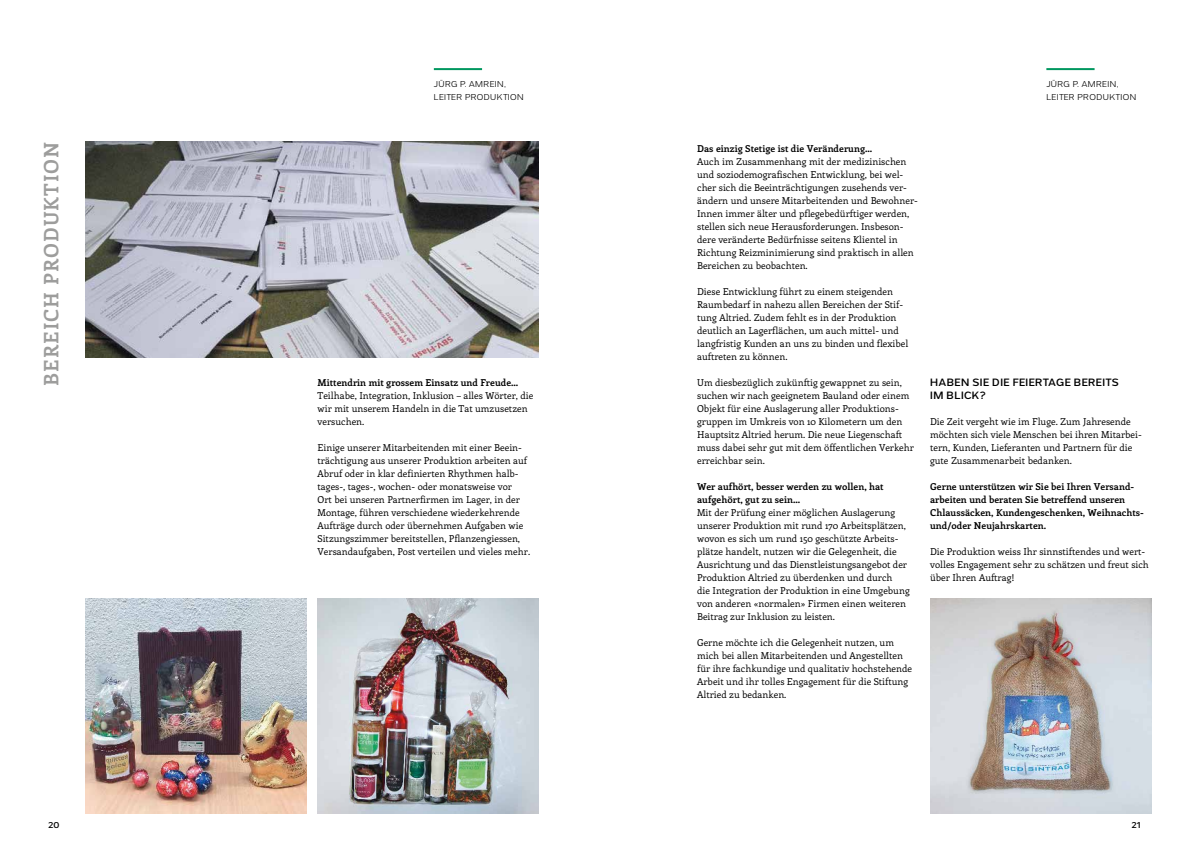
<style>
.page{position:relative;width:1191px;height:842px;background:#fff}
.page>*{position:absolute;margin:0;border:0;box-sizing:border-box;transform-origin:0 0}
.t1{font:700 20px "Enriqueta";letter-spacing:.05em;color:#9d9d9c}
.t2{font:600 10px/13px "Grey Sans";letter-spacing:.05em;color:#000}
.t3{font:9.5px/13px "Enriqueta";color:#000}
.t4{font:700 9.5px/13px "Enriqueta";color:#000}
.t5{font:8px/13px "Grey Sans";letter-spacing:.05em;color:#000}
.t6{font:600 8px "Grey Sans";color:#000}
</style>
<div class="page">
<hr style="left:1046px;top:68px;width:48px;height:2px;background:#00975f">
<hr style="left:434px;top:68px;width:48px;height:2px;background:#00975f">
<img style="left:930px;top:598px;width:221px;height:216px">
<img style="left:85px;top:142px;width:454px;height:215px">
<img style="left:317px;top:598px;width:222px;height:216px">
<img style="left:85px;top:598px;width:221px;height:216px">
<h1 class="t1" style="left:37px;top:386px;width:246px;rotate:-90deg">BEREICH PRODUKTION</h1>
<p class="t5" style="left:434px;top:78px;width:91px">JÜRG P. AMREIN,<br>LEITER PRODUKTION</p>
<p class="t4" style="left:317px;top:376px;width:202px">Mittendrin mit grossem Einsatz und Freude…</p>
<p class="t3" style="left:317px;top:389px;width:217px">Teilhabe, Integration, Inklusion – alles Wörter, die wir mit unserem Handeln in die Tat umzusetzen versuchen.</p>
<p class="t3" style="left:317px;top:441px;width:214px">Einige unserer Mitarbeitenden mit einer Beein&shy;trächtigung aus unserer Produktion arbeiten auf Abruf oder in klar definierten Rhythmen halb&shy;tages-, tages-, wochen- oder monatsweise vor<br>Ort bei unseren Partnerfirmen im Lager, in der Montage, führen verschiedene wiederkehrende Aufträge durch oder übernehmen Aufgaben wie Sitzungszimmer bereitstellen, Pflanzengiessen, Versandaufgaben, Post verteilen und vieles mehr.</p>
<p class="t5" style="left:1046px;top:78px;width:91px">JÜRG P. AMREIN,<br>LEITER PRODUKTION</p>
<p class="t4" style="left:697px;top:142px;width:176px">Das einzig Stetige ist die Veränderung…</p>
<p class="t3" style="left:697px;top:155px;width:222px">Auch im Zusammenhang mit der medizinischen und soziodemografischen Entwicklung, bei wel&shy;cher sich die Beeinträchtigungen zusehends ver&shy;ändern und unsere Mitarbeitenden und Bewohner-Innen immer älter und pflegebedürftiger werden, stellen sich neue Herausforderungen. Insbeson&shy;dere veränderte Bedürfnisse seitens Klientel in Richtung Reizminimierung sind praktisch in allen Bereichen zu beobachten.</p>
<p class="t3" style="left:697px;top:285px;width:213px">Diese Entwicklung führt zu einem steigenden Raumbedarf in nahezu allen Bereichen der Stif&shy;tung Altried. Zudem fehlt es in der Produktion deutlich an Lagerflächen, um auch mittel- und langfristig Kunden an uns zu binden und flexibel auftreten zu können.</p>
<p class="t3" style="left:697px;top:376px;width:218px">Um diesbezüglich zukünftig gewappnet zu sein, suchen wir nach geeignetem Bauland oder einem Objekt für eine Auslagerung aller Produktions&shy;gruppen im Umkreis von 10 Kilometern um den Hauptsitz Altried herum. Die neue Liegenschaft muss dabei sehr gut mit dem öffentlichen Verkehr erreichbar sein.</p>
<p class="t4" style="left:697px;top:480px;width:188px">Wer aufhört, besser werden zu wollen, hat aufgehört, gut zu sein…</p>
<p class="t3" style="left:697px;top:506px;width:214px">Mit der Prüfung einer möglichen Auslagerung unserer Produktion mit rund 170 Arbeitsplätzen, wovon es sich um rund 150 geschützte Arbeits&shy;plätze handelt, nutzen wir die Gelegenheit, die Ausrichtung und das Dienstleistungsangebot der Produktion Altried zu überdenken und durch<br>die Integration der Produktion in eine Umgebung von anderen «normalen» Firmen einen weiteren Beitrag zur Inklusion zu leisten.</p>
<p class="t3" style="left:697px;top:636px;width:216px">Gerne möchte ich die Gelegenheit nutzen, um mich bei allen Mitarbeitenden und Angestellten für ihre fachkundige und qualitativ hochstehende Arbeit und ihr tolles Engagement für die Stiftung Altried zu bedanken.</p>
<p class="t2" style="left:930px;top:376px;width:190px">HABEN SIE DIE FEIERTAGE BEREITS<br>IM BLICK?</p>
<p class="t3" style="left:930px;top:415px;width:213px">Die Zeit vergeht wie im Fluge. Zum Jahresende möchten sich viele Menschen bei ihren Mitarbei&shy;tern, Kunden, Lieferanten und Partnern für die gute Zusammenarbeit bedanken.</p>
<p class="t4" style="left:930px;top:480px;width:215px">Gerne unterstützen wir Sie bei Ihren Versand&shy;arbeiten und beraten Sie betreffend unseren Chlaussäcken, Kundengeschenken, Weihnachts&shy;und/oder Neujahrskarten.</p>
<p class="t3" style="left:930px;top:545px;width:220px">Die Produktion weiss Ihr sinnstiftendes und wert&shy;volles Engagement sehr zu schätzen und freut sich über Ihren Auftrag!</p>
<p class="t6" style="left:48px;top:820px;width:13px">20</p>
<p class="t6" style="left:1131px;top:820px;width:11px">21</p>
</div>
